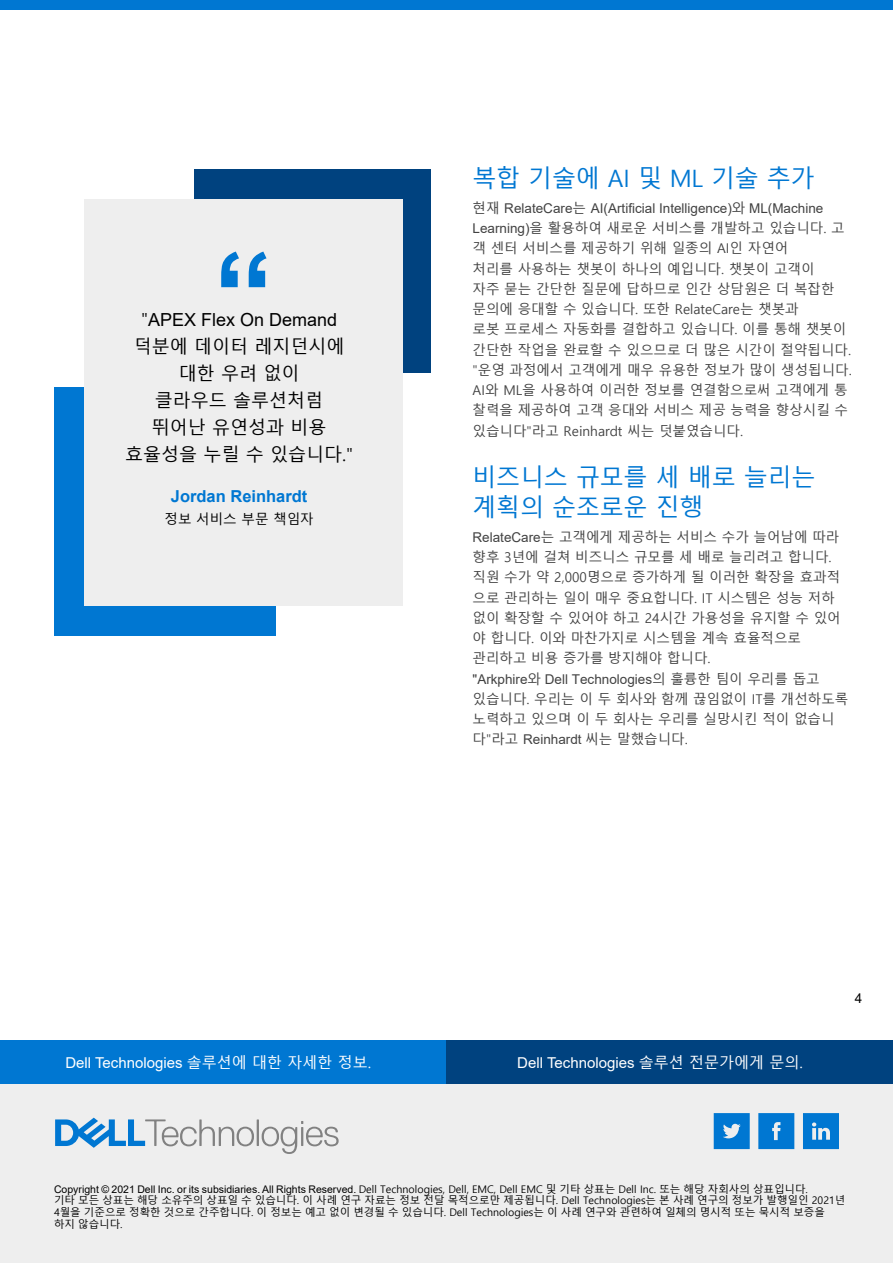
<style>
.page{position:relative;width:893px;height:1263px;background:#fff}
.page>*{position:absolute;margin:0;border:0;box-sizing:border-box;transform-origin:0 0}
.t1{font:700 120px "Arial";color:#0077d2}
.t2{font:24px/29.4px "Malgun Gothic";letter-spacing:-.01em;color:#0077d2}
.t3{font:18px/27px "Malgun Gothic";color:#000;text-align:center}
.t4{font:700 16.5px "Arial";color:#0077d2}
.CTA_call_out{font:15px "Arial";color:#fff}
.t5{font:13.5px/20.2px "Malgun Gothic";color:#424242}
.t6{font:13.5px "Malgun Gothic";color:#000}
.t7{font:13.5px "Arial";color:#000}
.LAST_PAGE_Disclaimer{font:10.5px/11.9px "Malgun Gothic";color:#000}
.s1{font-family:"Arial"}
.s2{font-family:"Malgun Gothic"}
</style>
<div class="page">
<div style="left:0;top:1040px;width:446px;height:44px;background:#0077d2"></div>
<div style="left:446px;top:1040px;width:447px;height:44px;background:#00427f"></div>
<div style="left:0;top:1084px;width:893px;height:179px;background:#eee"></div>
<svg style="left:758px;top:1113px;width:36px;height:36px"></svg>
<svg style="left:714px;top:1113px;width:36px;height:36px"></svg>
<svg style="left:803px;top:1113px;width:36px;height:36px"></svg>
<svg style="left:55px;top:1118px;width:284px;height:36px"></svg>
<div style="left:0;top:0;width:893px;height:10px;background:#0077d2"></div>
<div style="left:194px;top:170px;width:236px;height:203px;background:#00427f"></div>
<div style="left:54px;top:387px;width:222px;height:249px;background:#0077d2"></div>
<div style="left:84px;top:199px;width:319px;height:407px;background:#eee"></div>
<p class="t1" style="left:213px;top:212px;width:61px">“</p>
<p class="t3" style="left:125px;top:306px;width:230px">"<span class="s1">APEX Flex On Demand </span>덕분에 데이터 레지던시에 대한 우려 없이<br>클라우드 솔루션처럼<br>뛰어난 유연성과 비용 효율성을 누릴 수 있습니다."</p>
<p class="t4" style="left:171px;top:484px;width:138px">Jordan Reinhardt</p>
<p class="t6" style="left:165px;top:511px;width:151px">정보 서비스 부문 책임자</p>
<p class="t2" style="left:473px;top:164px;width:343px">복합 기술에 AI 및 ML 기술 추가</p>
<p class="t5" style="left:473px;top:198px;width:381px">현재 <span class="s1">RelateCare</span>는 <span class="s1">AI(Artificial Intelligence)</span>와 <span class="s1">ML(Machine<br>Learning)</span>을 활용하여 새로운 서비스를 개발하고 있습니다. 고 객 센터 서비스를 제공하기 위해 일종의 AI인 자연어<br>처리를 사용하는 챗봇이 하나의 예입니다. 챗봇이 고객이<br>자주 묻는 간단한 질문에 답하므로 인간 상담원은 더 복잡한 문의에 응대할 수 있습니다. 또한 RelateCare는 챗봇과<br>로봇 프로세스 자동화를 결합하고 있습니다. 이를 통해 챗봇이 간단한 작업을 완료할 수 있으므로 더 많은 시간이 절약됩니다. "운영 과정에서 고객에게 매우 유용한 정보가 많이 생성됩니다.<br>AI와 ML을 사용하여 이러한 정보를 연결함으로써 고객에게 통 찰력을 제공하여 고객 응대와 서비스 제공 능력을 향상시킬 수 있습니다"라고 Reinhardt 씨는 덧붙였습니다.</p>
<p class="t2" style="left:473px;top:463px;width:344px">비즈니스 규모를 세 배로 늘리는 계획의 순조로운 진행</p>
<p class="t5" style="left:473px;top:527px;width:377px"><span class="s1">RelateCare</span>는 고객에게 제공하는 서비스 수가 늘어남에 따라 향후 3년에 걸쳐 비즈니스 규모를 세 배로 늘리려고 합니다. 직원 수가 약 2,000명으로 증가하게 될 이러한 확장을 효과적 으로 관리하는 일이 매우 중요합니다. IT 시스템은 성능 저하 없이 확장할 수 있어야 하고 24시간 가용성을 유지할 수 있어 야 합니다. 이와 마찬가지로 시스템을 계속 효율적으로 관리하고 비용 증가를 방지해야 합니다.<br><span class="s1">"Arkphire</span>와 <span class="s1">Dell Technologies</span>의 훌륭한 팀이 우리를 돕고 있습니다. 우리는 이 두 회사와 함께 끊임없이 IT를 개선하도록 노력하고 있으며 이 두 회사는 우리를 실망시킨 적이 없습니 다"라고 <span class="s1">Reinhardt</span> 씨는 말했습니다.</p>
<p class="t7" style="left:855px;top:989px;width:9px">4</p>
<p class="CTA_call_out" style="left:65px;top:1052px;width:307px">Dell Technologies <span class="s2">솔루션에 대한 자세한 정보.</span></p>
<p class="CTA_call_out" style="left:517px;top:1052px;width:287px">Dell Technologies <span class="s2">솔루션 전문가에게 문의.</span></p>
<p class="LAST_PAGE_Disclaimer" style="left:54px;top:1183px;width:793px"><span class="s1">Copyright © 2021 Dell Inc. or its subsidiaries. All Rights Reserved.</span> Dell Technologies, Dell, EMC, Dell EMC 및 기타 상표는 Dell Inc. 또는 해당 자회사의 상표입니다.<br>기타 모든 상표는 해당 소유주의 상표일 수 있습니다. 이 사례 연구 자료는 정보 전달 목적으로만 제공됩니다. Dell Technologies는 본 사례 연구의 정보가 발행일인 2021년 4월을 기준으로 정확한 것으로 간주합니다. 이 정보는 예고 없이 변경될 수 있습니다. Dell Technologies는 이 사례 연구와 관련하여 일체의 명시적 또는 묵시적 보증을 하지 않습니다.</p>
</div>
